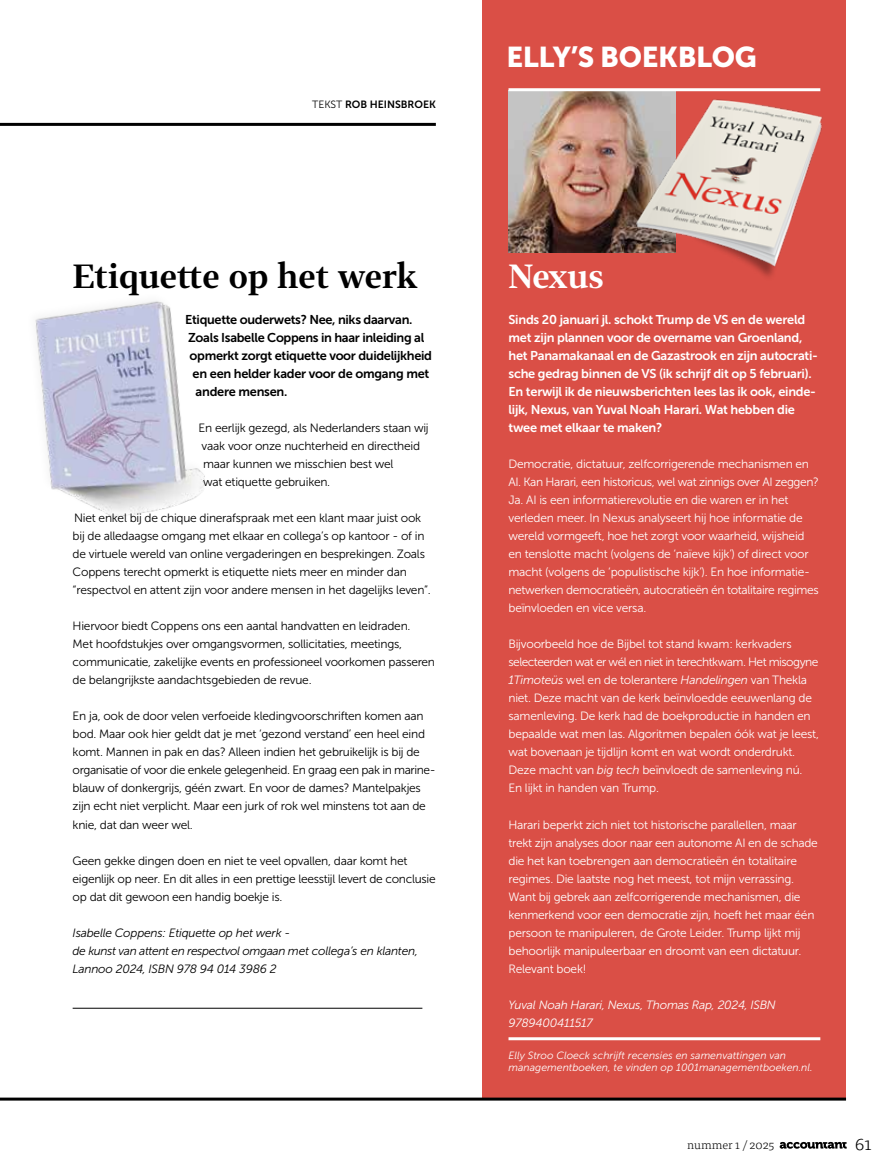
<style>
.page{position:relative;width:893px;height:1170px;background:#fff}
.page>*{position:absolute;margin:0;border:0;box-sizing:border-box;transform-origin:0 0}
.t1{font:700 33px "Tabac G2";color:#000}
.t2{font:700 33px "Tabac G2";letter-spacing:-.01em;color:#fff}
.t3{font:28.5px "Museo Sans 900";letter-spacing:-.01em;color:#fff}
.t4{font:300 18px "Tisa Pro";color:#000}
.t5{font:12.75px/18px "Museo Sans 700";letter-spacing:-.02em;color:#fff}
.t6{font:12.75px "Museo Sans 700";letter-spacing:-.025em;color:#000}
.t7{font:12px/18px "Museo Sans 300";letter-spacing:-.02em;color:#fff}
.t8{font:12px/18px "Museo Sans 300";letter-spacing:-.02em;color:#000}
.t9{font:italic 12px/18px "Museo Sans 300";letter-spacing:-.02em;color:#000}
.t10{font:italic 12px/18px "Museo Sans 300";letter-spacing:-.02em;color:#fff}
.t11{font:300 12px "Tisa Pro";color:#000}
.t12{font:italic 10.5px/12px "Museo Sans 300";color:#fff}
.t13{font:10.5px "Museo Sans 700";color:#000}
.s1{font-family:"Museo Sans 300"}
.s2{font-style:italic}
</style>
<div class="page">
<img style="left:35px;top:301px;width:170px;height:217px">
<svg style="left:780px;top:1141px;width:67px;height:7px"></svg>
<hr style="left:0;top:123px;width:436px;height:3px;background:#000">
<hr style="left:73px;top:1007px;width:349px;height:1px;background:#000">
<div style="left:483px;top:0;width:363px;height:1098px;background:#da4f46"></div>
<img style="left:508px;top:91px;width:112px;height:161px">
<hr style="left:508px;top:88px;width:312px;height:3px;background:#fff">
<hr style="left:508px;top:1037px;width:312px;height:3px;background:#fff">
<img style="left:620px;top:89px;width:203px;height:188px">
<hr style="left:0;top:1097px;width:846px;height:3px;background:#000">
<img style="left:0;top:122px;width:13px;height:4px">
<p class="t13" style="left:312px;top:98px;width:125px"><span class="s1">TEKST</span> ROB HEINSBROEK</p>
<h1 class="t1" style="left:73px;top:253px;width:346px">Etiquette op het werk</h1>
<p class="t6" style="left:185px;top:313px;width:229px">Etiquette ouderwets? Nee, niks daarvan.</p>
<p class="t6" style="left:188px;top:331px;width:238px">Zoals Isabelle Coppens in haar inleiding al</p>
<p class="t6" style="left:190px;top:349px;width:244px">opmerkt zorgt etiquette voor duidelijkheid</p>
<p class="t6" style="left:193px;top:367px;width:238px">en een helder kader voor de omgang met</p>
<p class="t6" style="left:196px;top:385px;width:93px">andere mensen.</p>
<p class="t8" style="left:199px;top:419px;width:232px">En eerlijk gezegd, als Nederlanders staan wij vaak voor onze nuchterheid en directheid maar kunnen we misschien best wel<br>wat etiquette gebruiken.</p>
<p class="t8" style="left:73px;top:509px;width:360px">Niet enkel bij de chique dinerafspraak met een klant maar juist ook bij de alledaagse omgang met elkaar en collega’s op kantoor - of in de virtuele wereld van online vergaderingen en besprekingen. Zoals Coppens terecht opmerkt is etiquette niets meer en minder dan “respectvol en attent zijn voor andere mensen in het dagelijks leven”.</p>
<p class="t8" style="left:73px;top:617px;width:364px">Hiervoor biedt Coppens ons een aantal handvatten en leidraden.<br>Met hoofdstukjes over omgangsvormen, sollicitaties, meetings, communicatie, zakelijke events en professioneel voorkomen passeren de belangrijkste aandachtsgebieden de revue.</p>
<p class="t8" style="left:73px;top:707px;width:362px">En ja, ook de door velen verfoeide kledingvoorschriften komen aan bod. Maar ook hier geldt dat je met ‘gezond verstand’ een heel eind komt. Mannen in pak en das? Alleen indien het gebruikelijk is bij de organisatie of voor die enkele gelegenheid. En graag een pak in marine&shy;blauw of donkergrijs, géén zwart. En voor de dames? Mantelpakjes zijn echt niet verplicht. Maar een jurk of rok wel minstens tot aan de knie, dat dan weer wel.</p>
<p class="t8" style="left:73px;top:851px;width:364px">Geen gekke dingen doen en niet te veel opvallen, daar komt het eigenlijk op neer. En dit alles in een prettige leesstijl levert de conclusie op dat dit gewoon een handig boekje is.</p>
<p class="t9" style="left:73px;top:923px;width:347px">Isabelle Coppens: Etiquette op het werk -<br>de kunst van attent en respectvol omgaan met collega’s en klanten,<br>Lannoo 2024, ISBN 978 94 014 3986 2</p>
<h2 class="t3" style="left:506px;top:40px;width:252px">ELLY’S BOEKBLOG</h2>
<h1 class="t2" style="left:508px;top:253px;width:97px">Nexus</h1>
<p class="t5" style="left:508px;top:311px;width:311px">Sinds 20 januari jl. schokt Trump de VS en de wereld met zijn plannen voor de overname van Groenland, het Panamakanaal en de Gazastrook en zijn autocrati&shy;sche gedrag binnen de VS (ik schrijf dit op 5 februari).<br>En terwijl ik de nieuwsberichten lees las ik ook, einde&shy;lijk, Nexus, van Yuval Noah Harari. Wat hebben die twee met elkaar te maken?</p>
<p class="t7" style="left:508px;top:455px;width:312px">Democratie, dictatuur, zelfcorrigerende mechanismen en AI. Kan Harari, een historicus, wel wat zinnigs over AI zeggen?<br>Ja. AI is een informatierevolutie en die waren er in het verleden meer. In Nexus analyseert hij hoe informatie de wereld vormgeeft, hoe het zorgt voor waarheid, wijsheid en tenslotte macht (volgens de ‘naïeve kijk’) of direct voor macht (volgens de ‘populistische kijk’). En hoe informatie&shy;netwerken democratieën, autocratieën én totalitaire regimes beïnvloeden en vice versa.</p>
<p class="t7" style="left:508px;top:635px;width:312px">Bijvoorbeeld hoe de Bijbel tot stand kwam: kerkvaders selecteerden wat er wél en niet in terechtkwam. Het misogyne <span class="s2">1Timoteüs</span> wel en de tolerantere <span class="s2">Handelingen</span> van Thekla niet. Deze macht van de kerk beïnvloedde eeuwenlang de samenleving. De kerk had de boekproductie in handen en bepaalde wat men las. Algoritmen bepalen óók wat je leest, wat bovenaan je tijdlijn komt en wat wordt onderdrukt.<br>Deze macht van <span class="s2">big tech</span> beïnvloedt de samenleving nú.<br>En lijkt in handen van Trump.</p>
<p class="t7" style="left:508px;top:815px;width:311px">Harari beperkt zich niet tot historische parallellen, maar trekt zijn analyses door naar een autonome AI en de schade die het kan toebrengen aan democratieën én totalitaire regimes. Die laatste nog het meest, tot mijn verrassing.<br>Want bij gebrek aan zelfcorrigerende mechanismen, die kenmerkend voor een democratie zijn, hoeft het maar één persoon te manipuleren, de Grote Leider. Trump lijkt mij behoorlijk manipuleerbaar en droomt van een dictatuur.<br>Relevant boek!</p>
<p class="t10" style="left:508px;top:995px;width:269px">Yuval Noah Harari, Nexus, Thomas Rap, 2024, ISBN<br>9789400411517</p>
<p class="t12" style="left:508px;top:1049px;width:306px">Elly Stroo Cloeck schrijft recensies en samenvattingen van managementboeken, te vinden op 1001managementboeken.nl.</p>
<p class="t11" style="left:687px;top:1135px;width:89px">nummer 1 / 2025</p>
<h3 class="t4" style="left:855px;top:1130px;width:18px">61</h3>
</div>
